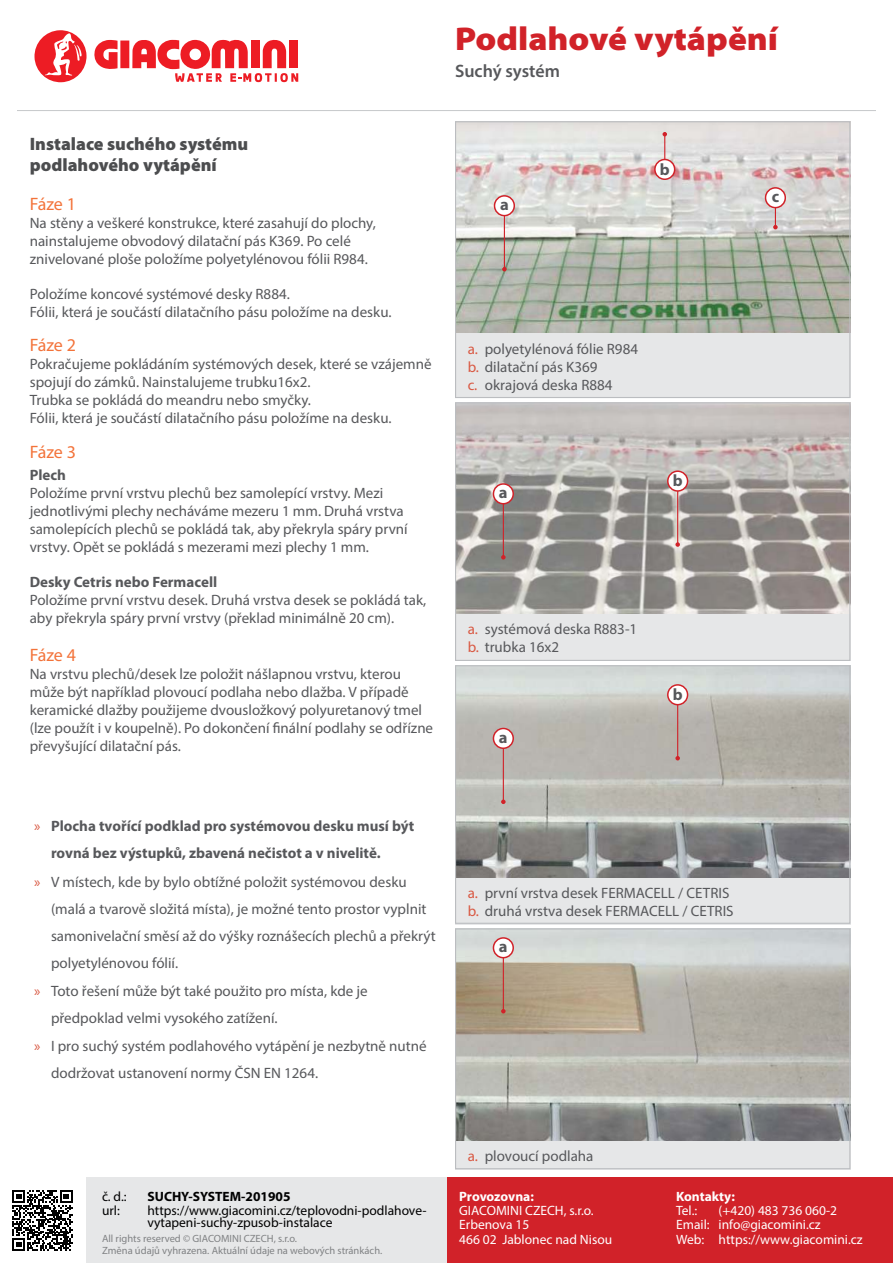
<style>
.page{position:relative;width:893px;height:1263px;background:#fff}
.page>*{position:absolute;margin:0;border:0;box-sizing:border-box;transform-origin:0 0}
.t1{font:900 semi-expanded 33px "Myriad Pro";color:#d12229}
.t2{font:900 18px/21.6px "Myriad Pro";color:#4c4d4f}
.t3{font:18px "Myriad Pro";letter-spacing:-.005em;color:#f3733a}
.t4{font:600 18px "Myriad Pro";color:#57585b}
.t5{font:700 16.5px "Myriad Pro";color:#57585b}
.t6{font:15px/18px "Myriad Pro";color:#57585b}
.t7{font:700 15px "Myriad Pro";color:#57585b}
.t8{font:13.5px/14.2px "Myriad Pro";color:#fff}
.t9{font:13.5px/12px "Myriad Pro";color:#000}
.t10{font:700 13.5px "Myriad Pro";letter-spacing:-.005em;color:#fff}
.t11{font:700 13.5px "Myriad Pro";color:#000}
.t12{font:10.5px/12px "Myriad Pro";color:#808284}
.s1{color:#d95842}
.s2{font-weight:400;color:#d95842}
</style>
<div class="page">
<div style="left:446px;top:1178px;width:447px;height:85px;background:#d12229"></div>
<div style="left:0;top:1178px;width:446px;height:85px;background:#e6e7e8"></div>
<div style="left:0;top:1178px;width:85px;height:85px;background:#fff"></div>
<svg style="left:12px;top:1190px;width:61px;height:61px"></svg>
<svg style="left:94px;top:40px;width:24px;height:29px"></svg>
<div style="left:120px;top:41px;width:9px;height:27px;background:#ed1c24"></div>
<svg style="left:132px;top:39px;width:166px;height:43px"></svg>
<svg style="left:34px;top:30px;width:53px;height:53px"></svg>
<hr style="left:17px;top:110px;width:859px;height:1px;background:#c6c8ca">
<svg style="left:455px;top:121px;width:396px;height:277px;background:#cbccc6"></svg>
<svg style="left:455px;top:402px;width:396px;height:259px;background:#b5b1af"></svg>
<svg style="left:455px;top:665px;width:396px;height:259px;background:#b9b8b5"></svg>
<svg style="left:455px;top:928px;width:396px;height:242px;background:#b7b5ae"></svg>
<p class="t2" style="left:30px;top:134px;width:220px">Instalace suchého systému podlahového vytápění</p>
<p class="t3" style="left:30px;top:195px;width:48px">Fáze 1</p>
<p class="t6" style="left:30px;top:214px;width:348px">Na stěny a veškeré konstrukce, které zasahují do plochy, nainstalujeme obvodový dilatační pás K369. Po celé znivelované ploše položíme polyetylénovou fólii R984.</p>
<p class="t6" style="left:30px;top:285px;width:363px">Položíme koncové systémové desky R884.<br>Fólii, která je součástí dilatačního pásu položíme na desku.</p>
<p class="t3" style="left:30px;top:336px;width:48px">Fáze 2</p>
<p class="t6" style="left:30px;top:356px;width:403px">Pokračujeme pokládáním systémových desek, které se vzájemně spojují do zámků. Nainstalujeme trubku16x2.<br>Trubka se pokládá do meandru nebo smyčky.<br>Fólii, která je součástí dilatačního pásu položíme na desku.</p>
<p class="t3" style="left:30px;top:443px;width:48px">Fáze 3</p>
<p class="t7" style="left:30px;top:469px;width:38px">Plech</p>
<p class="t6" style="left:30px;top:484px;width:379px">Položíme první vrstvu plechů bez samolepící vrstvy. Mezi jednotlivými plechy necháváme mezeru 1 mm. Druhá vrstva samolepících plechů se pokládá tak, aby překryla spáry první vrstvy. Opět se pokládá s mezerami mezi plechy 1 mm.</p>
<p class="t7" style="left:30px;top:576px;width:189px">Desky Cetris nebo Fermacell</p>
<p class="t6" style="left:30px;top:591px;width:398px">Položíme první vrstvu desek. Druhá vrstva desek se pokládá tak, aby překryla spáry první vrstvy (překlad minimálně 20 cm).</p>
<p class="t3" style="left:30px;top:646px;width:48px">Fáze 4</p>
<p class="t6" style="left:30px;top:666px;width:405px">Na vrstvu plechů/desek lze položit nášlapnou vrstvu, kterou může být například plovoucí podlaha nebo dlažba. V případě keramické dlažby použijeme dvousložkový polyuretanový tmel (lze použít i v koupelně). Po dokončení finální podlahy se odřízne převyšující dilatační pás.</p>
<h1 class="t1" style="left:455px;top:27px;width:325px">Podlahové vytápění</h1>
<p class="t4" style="left:455px;top:64px;width:106px">Suchý systém</p>
<p class="t5" style="left:500px;top:198px;width:10px">a</p>
<p class="t5" style="left:660px;top:163px;width:11px">b</p>
<p class="t6" style="left:468px;top:340px;width:172px"><span class="s1">a.</span> polyetylénová fólie R984 <span class="s1">b.</span> dilatační pás K369<br><span class="s1">c.</span> okrajová deska R884</p>
<p class="t5" style="left:499px;top:486px;width:10px">a</p>
<p class="t5" style="left:673px;top:474px;width:11px">b</p>
<p class="t6" style="left:468px;top:621px;width:171px"><span class="s1">a.</span> systémová deska R883-1 <span class="s1">b.</span> trubka 16x2</p>
<p class="t5" style="left:499px;top:730px;width:10px">a</p>
<p class="t5" style="left:673px;top:688px;width:11px">b</p>
<p class="t5" style="left:772px;top:190px;width:9px">c</p>
<p class="t7" style="left:34px;top:820px;width:382px"><span class="s2">»</span> Plocha tvořící podklad pro systémovou desku musí být</p>
<p class="t7" style="left:51px;top:847px;width:331px">rovná bez výstupků, zbavená nečistot a v nivelitě.</p>
<p class="t6" style="left:34px;top:873px;width:374px"><span class="s1">»</span> V místech, kde by bylo obtížné položit systémovou desku</p>
<p class="t6" style="left:51px;top:900px;width:377px">(malá a tvarově složitá místa), je možné tento prostor vyplnit</p>
<p class="t6" style="left:51px;top:927px;width:386px">samonivelační směsí až do výšky roznášecích plechů a překrýt</p>
<p class="t6" style="left:51px;top:954px;width:129px">polyetylénovou fólií.</p>
<p class="t6" style="left:34px;top:982px;width:335px"><span class="s1">»</span> Toto řešení může být také použito pro místa, kde je</p>
<p class="t6" style="left:51px;top:1009px;width:228px">předpoklad velmi vysokého zatížení.</p>
<p class="t6" style="left:34px;top:1037px;width:394px"><span class="s1">»</span> I pro suchý systém podlahového vytápění je nezbytně nutné</p>
<p class="t6" style="left:51px;top:1064px;width:269px">dodržovat ustanovení normy ČSN EN 1264.</p>
<p class="t6" style="left:468px;top:884px;width:267px"><span class="s1">a.</span> první vrstva desek FERMACELL / CETRIS <span class="s1">b.</span> druhá vrstva desek FERMACELL / CETRIS</p>
<p class="t5" style="left:499px;top:940px;width:10px">a</p>
<p class="t9" style="left:102px;top:1191px;width:26px">č. d.:</p>
<p class="t11" style="left:148px;top:1191px;width:144px">SUCHY-SYSTEM-201905</p>
<p class="t9" style="left:102px;top:1205px;width:19px">url:</p>
<p class="t9" style="left:148px;top:1205px;width:281px">https://www.giacomini.cz/teplovodni-podlahove&shy;vytapeni-suchy-zpusob-instalace</p>
<p class="t12" style="left:102px;top:1234px;width:282px">All rights reserved © GIACOMINI CZECH, s.r.o.<br>Změna údajů vyhrazena. Aktuální údaje na webových stránkách.</p>
<p class="t6" style="left:468px;top:1147px;width:127px"><span class="s1">a.</span> plovoucí podlaha</p>
<p class="t10" style="left:459px;top:1191px;width:76px">Provozovna:</p>
<p class="t8" style="left:459px;top:1204px;width:155px">GIACOMINI CZECH, s.r.o.<br>Erbenova 15<br>466 02 Jablonec nad Nisou</p>
<p class="t10" style="left:676px;top:1191px;width:60px">Kontakty:</p>
<p class="t8" style="left:676px;top:1204px;width:23px">Tel.:</p>
<p class="t8" style="left:676px;top:1204px;width:188px;text-indent:43px">(+420) 483 736 060-2<br>Email: info@giacomini.cz<br>Web: https://www.giacomini.cz</p>
</div>
